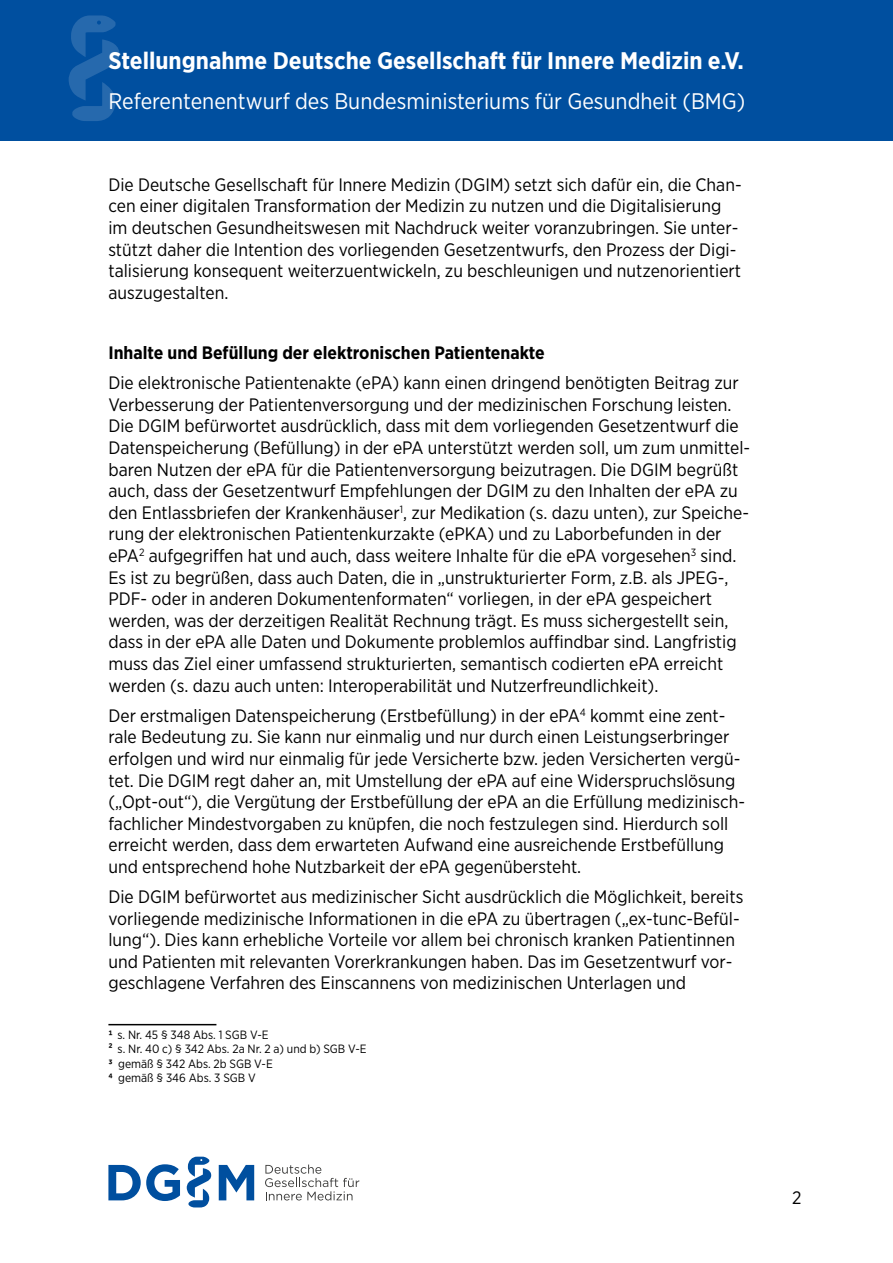
<style>
.page{position:relative;width:893px;height:1263px;background:#fff}
.page>*{position:absolute;margin:0;border:0;box-sizing:border-box;transform-origin:0 0}
.t1{font:700 24px "Gotham Narrow";color:#fff}
.t2{font:22.5px "Gotham Narrow";color:#fff}
.t3{font:18px/21.6px "Gotham Narrow";color:#000}
.t4{font:700 18px "Gotham Narrow";color:#000}
.t5{font:12px/14.4px "Gotham Narrow";color:#000}
.s1{font-weight:700}
</style>
<div class="page">
<div style="left:0;top:0;width:893px;height:140px;background:#004f9f"></div>
<svg style="left:187px;top:1157px;width:25px;height:50px"></svg>
<svg style="left:108px;top:1164px;width:72px;height:37px"></svg>
<svg style="left:219px;top:1165px;width:35px;height:35px"></svg>
<svg style="left:265px;top:1164px;width:94px;height:36px"></svg>
<svg style="left:69px;top:15px;width:51px;height:106px"></svg>
<hr style="left:108px;top:1024px;width:108px;height:1px;background:#000">
<h1 class="t1" style="left:108px;top:46px;width:637px">Stellungnahme Deutsche Gesellschaft für Innere Medizin e.V.</h1>
<p class="t2" style="left:108px;top:87px;width:638px">Referentenentwurf des Bundesministeriums für Gesundheit (BMG)</p>
<p class="t3" style="left:108px;top:173px;width:635px">Die Deutsche Gesellschaft für Innere Medizin (DGIM) setzt sich dafür ein, die Chan&shy;cen einer digitalen Transformation der Medizin zu nutzen und die Digitalisierung im deutschen Gesundheitswesen mit Nachdruck weiter voranzubringen. Sie unter&shy;stützt daher die Intention des vorliegenden Gesetzentwurfs, den Prozess der Digi&shy;talisierung konsequent weiterzuentwickeln, zu beschleunigen und nutzenorientiert auszugestalten.</p>
<p class="t4" style="left:108px;top:341px;width:438px">Inhalte und Befüllung der elektronischen Patientenakte</p>
<p class="t3" style="left:108px;top:372px;width:643px">Die elektronische Patientenakte (ePA) kann einen dringend benötigten Beitrag zur Verbesserung der Patientenversorgung und der medizinischen Forschung leisten.<br>Die DGIM befürwortet ausdrücklich, dass mit dem vorliegenden Gesetzentwurf die Datenspeicherung (Befüllung) in der ePA unterstützt werden soll, um zum unmittel&shy;baren Nutzen der ePA für die Patientenversorgung beizutragen. Die DGIM begrüßt auch, dass der Gesetzentwurf Empfehlungen der DGIM zu den Inhalten der ePA zu den Entlassbriefen der Krankenhäuser<sup>1</sup>, zur Medikation (s. dazu unten), zur Speiche&shy;rung der elektronischen Patientenkurzakte (ePKA) und zu Laborbefunden in der ePA<sup>2</sup> aufgegriffen hat und auch, dass weitere Inhalte für die ePA vorgesehen<sup>3</sup> sind.<br>Es ist zu begrüßen, dass auch Daten, die in „unstrukturierter Form, z.B. als JPEG-, PDF- oder in anderen Dokumentenformaten“ vorliegen, in der ePA gespeichert werden, was der derzeitigen Realität Rechnung trägt. Es muss sichergestellt sein, dass in der ePA alle Daten und Dokumente problemlos auffindbar sind. Langfristig muss das Ziel einer umfassend strukturierten, semantisch codierten ePA erreicht werden (s. dazu auch unten: Interoperabilität und Nutzerfreundlichkeit).</p>
<p class="t3" style="left:108px;top:704px;width:638px">Der erstmaligen Datenspeicherung (Erstbefüllung) in der ePA<sup>4</sup> kommt eine zent&shy;rale Bedeutung zu. Sie kann nur einmalig und nur durch einen Leistungserbringer erfolgen und wird nur einmalig für jede Versicherte bzw. jeden Versicherten vergü&shy;tet. Die DGIM regt daher an, mit Umstellung der ePA auf eine Widerspruchslösung („Opt-out“), die Vergütung der Erstbefüllung der ePA an die Erfüllung medizinisch&shy;fachlicher Mindestvorgaben zu knüpfen, die noch festzulegen sind. Hierdurch soll erreicht werden, dass dem erwarteten Aufwand eine ausreichende Erstbefüllung und entsprechend hohe Nutzbarkeit der ePA gegenübersteht.</p>
<p class="t3" style="left:108px;top:885px;width:636px">Die DGIM befürwortet aus medizinischer Sicht ausdrücklich die Möglichkeit, bereits vorliegende medizinische Informationen in die ePA zu übertragen („ex-tunc-Befül&shy;lung“). Dies kann erhebliche Vorteile vor allem bei chronisch kranken Patientinnen und Patienten mit relevanten Vorerkrankungen haben. Das im Gesetzentwurf vor&shy;geschlagene Verfahren des Einscannens von medizinischen Unterlagen und</p>
<p class="t5" style="left:108px;top:1027px;width:260px"><span class="s1">1</span> s. Nr. 45 § 348 Abs. 1 SGB V-E<br><span class="s1">²</span> s. Nr. 40 c) § 342 Abs. 2a Nr. 2 a) und b) SGB V-E<br><span class="s1">3</span> gemäß § 342 Abs. 2b SGB V-E<br><span class="s1">4</span> gemäß § 346 Abs. 3 SGB V</p>
<p class="t3" style="left:792px;top:1186px;width:11px">2</p>
</div>
